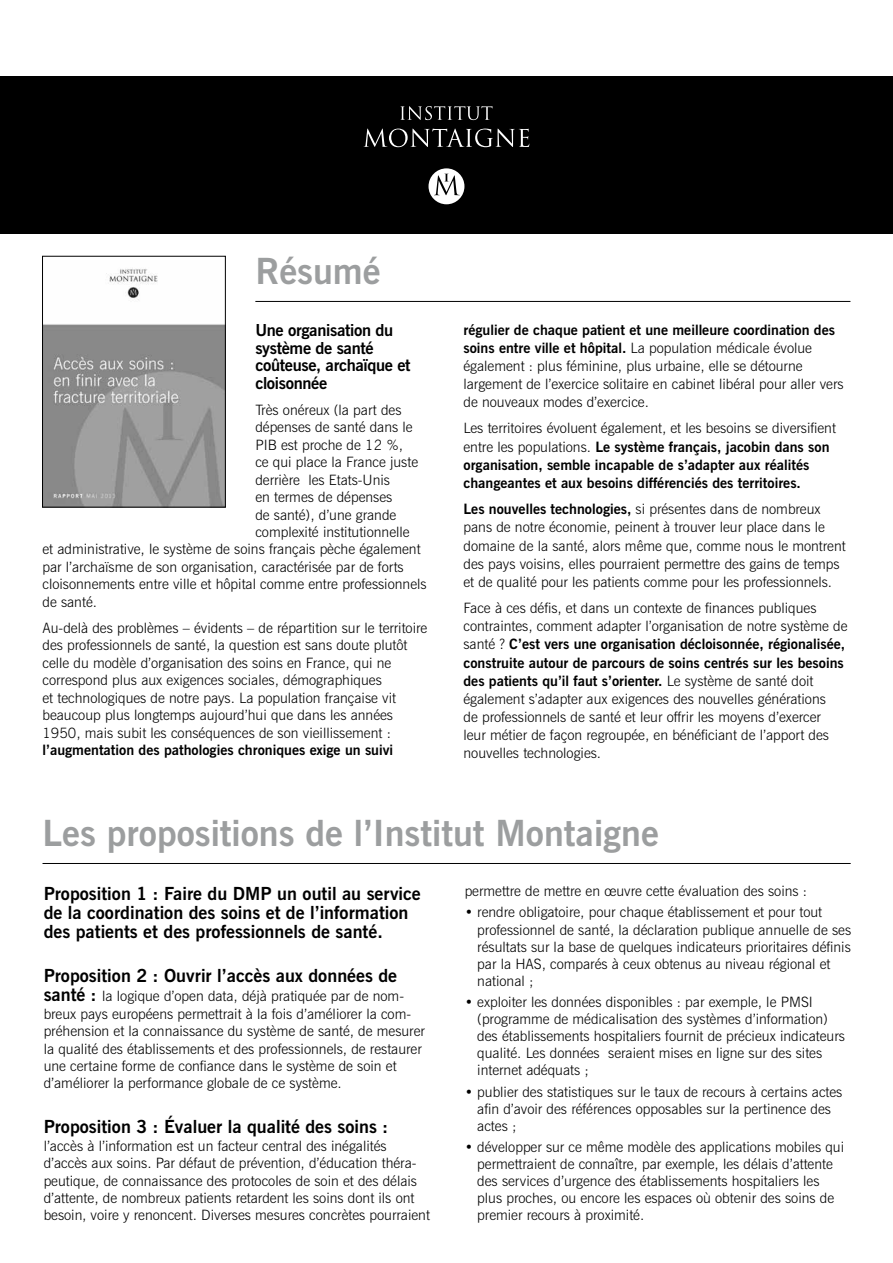
<style>
.page{position:relative;width:893px;height:1263px;background:#fff}
.page>*{position:absolute;margin:0;border:0;box-sizing:border-box;transform-origin:0 0}
.t1{font:700 36px "News Gothic BT";color:#9c9e9f}
.t2{font:700 18px/18.9px "News Gothic BT";color:#000}
.t3{font:700 16.5px/17.4px "News Gothic BT";letter-spacing:-.02em;color:#000}
.t4{font:300 14.25px/18.1px "News Gothic BT";color:#000}
.t5{font:700 14.25px/18.1px "News Gothic BT";color:#000}
.s1{font-weight:700}
.s2{font-weight:300}
.s3{font-weight:700;font-size:18px}
</style>
<div class="page">
<div style="left:0;top:77px;width:892px;height:157px;background:#000"></div>
<svg style="left:400px;top:106px;width:92px;height:14px"></svg>
<svg style="left:364px;top:129px;width:165px;height:18px"></svg>
<div style="left:428px;top:168px;width:36px;height:36px;background:#fff;border-radius:50%"></div>
<svg style="left:434px;top:174px;width:26px;height:21px"></svg>
<img style="left:44px;top:268px;width:180px;height:237px">
<div style="left:42px;top:256px;width:184px;height:251px;border:1px solid #000"></div>
<hr style="left:255px;top:301px;width:595px;height:1px;background:#000">
<hr style="left:43px;top:863px;width:808px;height:1px;background:#000">
<h1 class="t1" style="left:255px;top:249px;width:127px">Résumé</h1>
<p class="t3" style="left:255px;top:322px;width:157px">Une organisation du système de santé coûteuse, archaïque et cloisonnée</p>
<p class="t4" style="left:255px;top:401px;width:148px">Très onéreux (la part des</p>
<p class="t4" style="left:255px;top:418px;width:159px">dépenses de santé dans le</p>
<p class="t4" style="left:255px;top:435px;width:149px">PIB est proche de 12 %,</p>
<p class="t4" style="left:255px;top:453px;width:164px">ce qui place la France juste</p>
<p class="t4" style="left:255px;top:470px;width:136px">derrière les Etats-Unis</p>
<p class="t4" style="left:255px;top:488px;width:138px">en termes de dépenses</p>
<p class="t4" style="left:255px;top:505px;width:142px">de santé), d’une grande</p>
<p class="t4" style="left:255px;top:523px;width:156px">complexité institutionnelle</p>
<p class="t4" style="left:43px;top:540px;width:380px">et administrative, le système de soins français pèche également</p>
<p class="t4" style="left:43px;top:558px;width:363px">par l’archaïsme de son organisation, caractérisée par de forts</p>
<p class="t4" style="left:43px;top:575px;width:386px">cloisonnements entre ville et hôpital comme entre professionnels</p>
<p class="t4" style="left:43px;top:593px;width:56px">de santé.</p>
<p class="t4" style="left:43px;top:619px;width:386px;line-height:17.4px">Au-delà des problèmes – évidents – de répartition sur le territoire des professionnels de santé, la question est sans doute plutôt celle du modèle d’organisation des soins en France, qui ne correspond plus aux exigences sociales, démographiques<br>et technologiques de notre pays. La population française vit beaucoup plus longtemps aujourd’hui que dans les années 1950, mais subit les conséquences de son vieillissement :</p>
<p class="t5" style="left:43px;top:741px;width:352px">l’augmentation des pathologies chroniques exige un suivi</p>
<p class="t4" style="left:463px;top:320px;width:382px"><span class="s1">régulier de chaque patient et une meilleure coordination des soins entre ville et hôpital.</span> La population médicale évolue également : plus féminine, plus urbaine, elle se détourne largement de l’exercice solitaire en cabinet libéral pour aller vers de nouveaux modes d’exercice.</p>
<p class="t5" style="left:463px;top:419px;width:374px"><span class="s2">Les territoires évoluent également, et les besoins se diversifient entre les populations.</span> Le système français, jacobin dans son organisation, semble incapable de s’adapter aux réalités changeantes et aux besoins différenciés des territoires.</p>
<p class="t4" style="left:463px;top:500px;width:384px"><span class="s1">Les nouvelles technologies,</span> si présentes dans de nombreux pans de notre économie, peinent à trouver leur place dans le domaine de la santé, alors même que, comme nous le montrent des pays voisins, elles pourraient permettre des gains de temps et de qualité pour les patients comme pour les professionnels.</p>
<p class="t4" style="left:463px;top:599px;width:385px">Face à ces défis, et dans un contexte de finances publiques contraintes, comment adapter l’organisation de notre système de santé ? <span class="s1">C’est vers une organisation décloisonnée, régionalisée, construite autour de parcours de soins centrés sur les besoins des patients qu’il faut s’orienter.</span> Le système de santé doit également s’adapter aux exigences des nouvelles générations<br>de professionnels de santé et leur offrir les moyens d’exercer<br>leur métier de façon regroupée, en bénéficiant de l’apport des nouvelles technologies.</p>
<h1 class="t1" style="left:43px;top:811px;width:618px">Les propositions de l’Institut Montaigne</h1>
<p class="t2" style="left:44px;top:884px;width:379px">Proposition 1 : Faire du DMP un outil au service de la coordination des soins et de l’information des patients et des professionnels de santé.</p>
<p class="t2" style="left:44px;top:966px;width:355px">Proposition 2 : Ouvrir l’accès aux données de</p>
<p class="t4" style="left:44px;top:987px;width:383px;line-height:17.4px"><span class="s3">santé :</span> la logique d’open data, déjà pratiquée par de nom&shy;breux pays européens permettrait à la fois d’améliorer la com&shy;préhension et la connaissance du système de santé, de mesurer la qualité des établissements et des professionnels, de restaurer une certaine forme de confiance dans le système de soin et d’améliorer la performance globale de ce système.</p>
<p class="t2" style="left:44px;top:1117px;width:346px">Proposition 3 : Évaluer la qualité des soins :</p>
<p class="t4" style="left:44px;top:1137px;width:388px;line-height:17.4px">l’accès à l’information est un facteur central des inégalités d’accès aux soins. Par défaut de prévention, d’éducation théra&shy;peutique, de connaissance des protocoles de soin et des délais d’attente, de nombreux patients retardent les soins dont ils ont besoin, voire y renoncent. Diverses mesures concrètes pourraient</p>
<p class="t4" style="left:465px;top:882px;width:344px">permettre de mettre en œuvre cette évaluation des soins :</p>
<p class="t4" style="left:477px;top:904px;width:375px;line-height:17.1px;text-indent:-13px">• rendre obligatoire, pour chaque établissement et pour tout professionnel de santé, la déclaration publique annuelle de ses résultats sur la base de quelques indicateurs prioritaires définis par la HAS, comparés à ceux obtenus au niveau régional et national ;</p>
<p class="t4" style="left:477px;top:993px;width:369px;line-height:17.1px;text-indent:-13px">• exploiter les données disponibles : par exemple, le PMSI (programme de médicalisation des systèmes d’information) des établissements hospitaliers fournit de précieux indicateurs qualité. Les données seraient mises en ligne sur des sites internet adéquats ;</p>
<p class="t4" style="left:477px;top:1083px;width:367px;line-height:17.1px;text-indent:-13px">• publier des statistiques sur le taux de recours à certains actes afin d’avoir des références opposables sur la pertinence des actes ;</p>
<p class="t4" style="left:477px;top:1138px;width:368px;line-height:17.1px;text-indent:-13px">• développer sur ce même modèle des applications mobiles qui permettraient de connaître, par exemple, les délais d’attente des services d’urgence des établissements hospitaliers les plus proches, ou encore les espaces où obtenir des soins de premier recours à proximité.</p>
</div>
